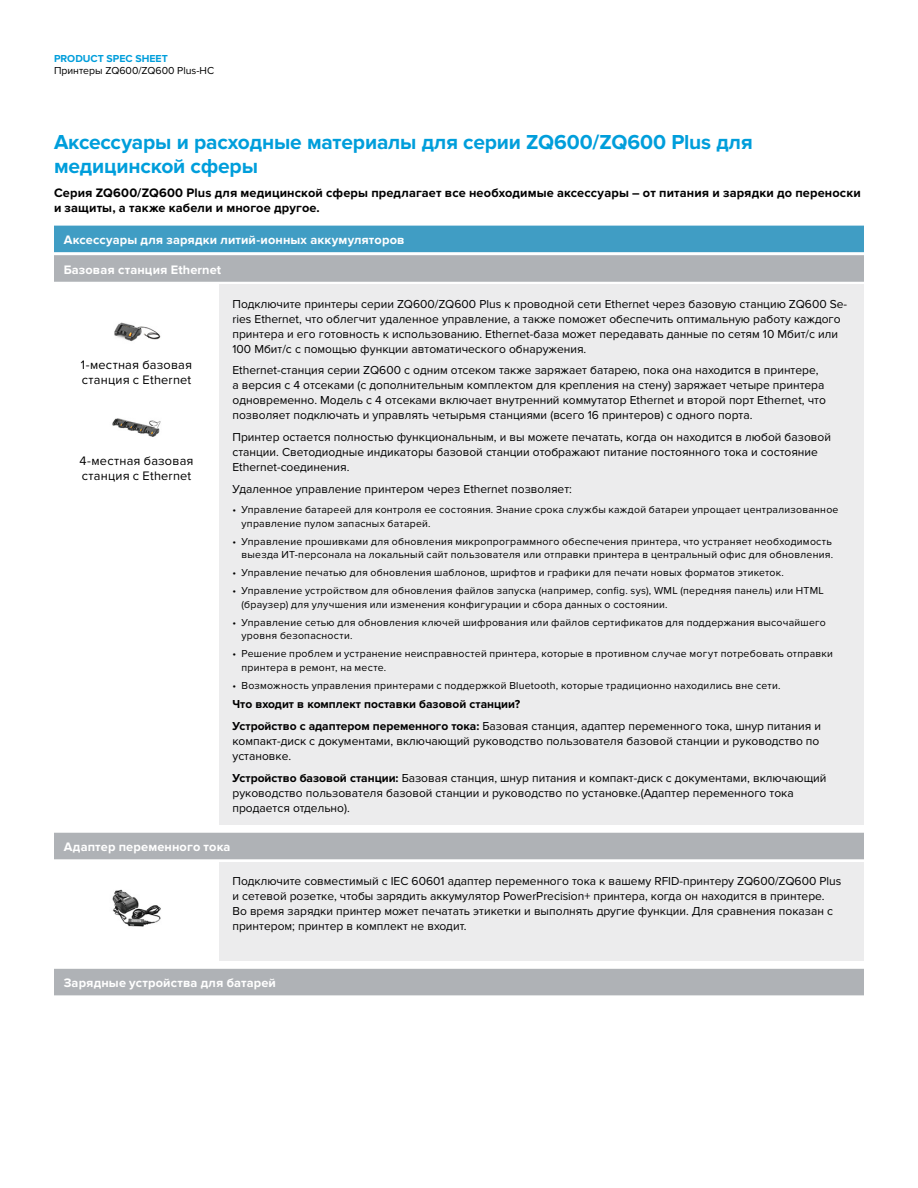
<style>
.page{position:relative;width:918px;height:1188px;background:#fff}
.page>*{position:absolute;margin:0;border:0;box-sizing:border-box;transform-origin:0 0}
.t1{font:700 21px/24px "Proxima Nova";letter-spacing:-.01em;color:#009edb}
.t2{font:700 12.75px/15px "Proxima Nova";letter-spacing:.01em;color:#000}
.t3{font:700 12.75px "Proxima Nova";letter-spacing:.01em;color:#fff}
.t4{font:12.75px/15px "Proxima Nova";letter-spacing:.015em;color:#000}
.t5{font:12px/15px "Proxima Nova";color:#000}
.t6{font:700 12px/21.8px "Proxima Nova";color:#000}
.t7{font:10.5px/13.5px "Proxima Nova";letter-spacing:.025em;color:#000}
.t8{font:10.5px "Proxima Nova";color:#000}
.t9{font:700 10.5px "Proxima Nova";color:#009edb}
.s1{font-weight:400}
.s2{font-weight:700}
</style>
<div class="page">
<div style="left:54px;top:224px;width:810px;height:30px;background:#409dc4"></div>
<div style="left:54px;top:254px;width:810px;height:29px;background:#afb2b6"></div>
<hr style="left:54px;top:223px;width:810px;height:3px;background:#fff">
<hr style="left:54px;top:252px;width:810px;height:3px;background:#fff">
<hr style="left:54px;top:282px;width:810px;height:3px;background:#fff">
<div style="left:219px;top:285px;width:645px;height:540px;background:#ececed"></div>
<img style="left:114px;top:322px;width:47px;height:20px">
<img style="left:112px;top:418px;width:49px;height:19px">
<div style="left:54px;top:831px;width:810px;height:30px;background:#afb2b6"></div>
<hr style="left:54px;top:830px;width:810px;height:3px;background:#fff">
<hr style="left:54px;top:859px;width:810px;height:3px;background:#fff">
<div style="left:219px;top:862px;width:645px;height:99px;background:#ececed"></div>
<img style="left:112px;top:889px;width:49px;height:38px">
<div style="left:54px;top:967px;width:810px;height:30px;background:#afb2b6"></div>
<hr style="left:54px;top:966px;width:810px;height:3px;background:#fff">
<hr style="left:54px;top:995px;width:810px;height:3px;background:#fff">
<p class="t9" style="left:54px;top:52px;width:115px">PRODUCT SPEC SHEET</p>
<p class="t8" style="left:54px;top:64px;width:162px">Принтеры ZQ600/ZQ600 Plus-HC</p>
<h1 class="t1" style="left:54px;top:131px;width:700px">Аксессуары и расходные материалы для серии ZQ600/ZQ600 Plus для медицинской сферы</h1>
<p class="t2" style="left:54px;top:186px;width:808px">Серия ZQ600/ZQ600 Plus для медицинской сферы предлагает все необходимые аксессуары – от питания и зарядки до переноски и защиты, а также кабели и многое другое.</p>
<p class="t3" style="left:64px;top:232px;width:342px">Аксессуары для зарядки литий-ионных аккумуляторов</p>
<p class="t3" style="left:64px;top:262px;width:159px">Базовая станция Ethernet</p>
<p class="t4" style="left:81px;top:357px;width:113px">1-местная базовая станция с Ethernet</p>
<p class="t4" style="left:80px;top:453px;width:115px">4-местная базовая станция с Ethernet</p>
<p class="t5" style="left:232px;top:296px;width:616px">Подключите принтеры серии ZQ600/ZQ600 Plus к проводной сети Ethernet через базовую станцию ZQ600 Se&shy;ries Ethernet, что облегчит удаленное управление, а также поможет обеспечить оптимальную работу каждого принтера и его готовность к использованию. Ethernet-база может передавать данные по сетям 10 Мбит/с или 100 Мбит/с с помощью функции автоматического обнаружения.</p>
<p class="t5" style="left:232px;top:363px;width:595px">Ethernet-станция серии ZQ600 с одним отсеком также заряжает батарею, пока она находится в принтере, а версия с 4 отсеками (с дополнительным комплектом для крепления на стену) заряжает четыре принтера одновременно. Модель с 4 отсеками включает внутренний коммутатор Ethernet и второй порт Ethernet, что позволяет подключать и управлять четырьмя станциями (всего 16 принтеров) с одного порта.</p>
<p class="t5" style="left:232px;top:430px;width:600px">Принтер остается полностью функциональным, и вы можете печатать, когда он находится в любой базовой станции. Светодиодные индикаторы базовой станции отображают питание постоянного тока и состояние<br>Ethernet-соединения.</p>
<p class="t5" style="left:232px;top:482px;width:341px">Удаленное управление принтером через Ethernet позволяет:</p>
<p class="t7" style="left:241px;top:503px;width:599px;text-indent:-9px">• Управление батареей для контроля ее состояния. Знание срока службы каждой батареи упрощает централизованное управление пулом запасных батарей.</p>
<p class="t7" style="left:232px;top:535px;width:602px;text-align:right">• Управление прошивками для обновления микропрограммного обеспечения принтера, что устраняет необходимость выезда ИТ-персонала на локальный сайт пользователя или отправки принтера в центральный офис для обновления.</p>
<p class="t7" style="left:232px;top:566px;width:553px">• Управление печатью для обновления шаблонов, шрифтов и графики для печати новых форматов этикеток.</p>
<p class="t7" style="left:241px;top:584px;width:584px;text-indent:-9px">• Управление устройством для обновления файлов запуска (например, config. sys), WML (передняя панель) или HTML (браузер) для улучшения или изменения конфигурации и сбора данных о состоянии.</p>
<p class="t7" style="left:241px;top:616px;width:586px;text-indent:-9px">• Управление сетью для обновления ключей шифрования или файлов сертификатов для поддержания высочайшего уровня безопасности.</p>
<p class="t7" style="left:241px;top:647px;width:593px;text-indent:-9px">• Решение проблем и устранение неисправностей принтера, которые в противном случае могут потребовать отправки принтера в ремонт, на месте.</p>
<p class="t7" style="left:232px;top:679px;width:549px">• Возможность управления принтерами с поддержкой Bluetooth, которые традиционно находились вне сети.</p>
<p class="t6" style="left:232px;top:694px;width:590px">Что входит в комплект поставки базовой станции?<br>Устройство с адаптером переменного тока: <span class="s1">Базовая станция, адаптер переменного тока, шнур питания и</span></p>
<p class="t5" style="left:232px;top:734px;width:588px">компакт-диск с документами, включающий руководство пользователя базовой станции и руководство по установке.</p>
<p class="t5" style="left:232px;top:770px;width:596px"><span class="s2">Устройство базовой станции:</span> Базовая станция, шнур питания и компакт-диск с документами, включающий руководство пользователя базовой станции и руководство по установке.(Адаптер переменного тока продается отдельно).</p>
<p class="t3" style="left:64px;top:839px;width:168px">Адаптер переменного тока</p>
<p class="t5" style="left:232px;top:874px;width:610px">Подключите совместимый с IEC 60601 адаптер переменного тока к вашему RFID-принтеру ZQ600/ZQ600 Plus и сетевой розетке, чтобы зарядить аккумулятор PowerPrecision+ принтера, когда он находится в принтере.<br>Во время зарядки принтер может печатать этикетки и выполнять другие функции. Для сравнения показан с принтером; принтер в комплект не входит.</p>
<p class="t3" style="left:64px;top:976px;width:214px">Зарядные устройства для батарей</p>
</div>
